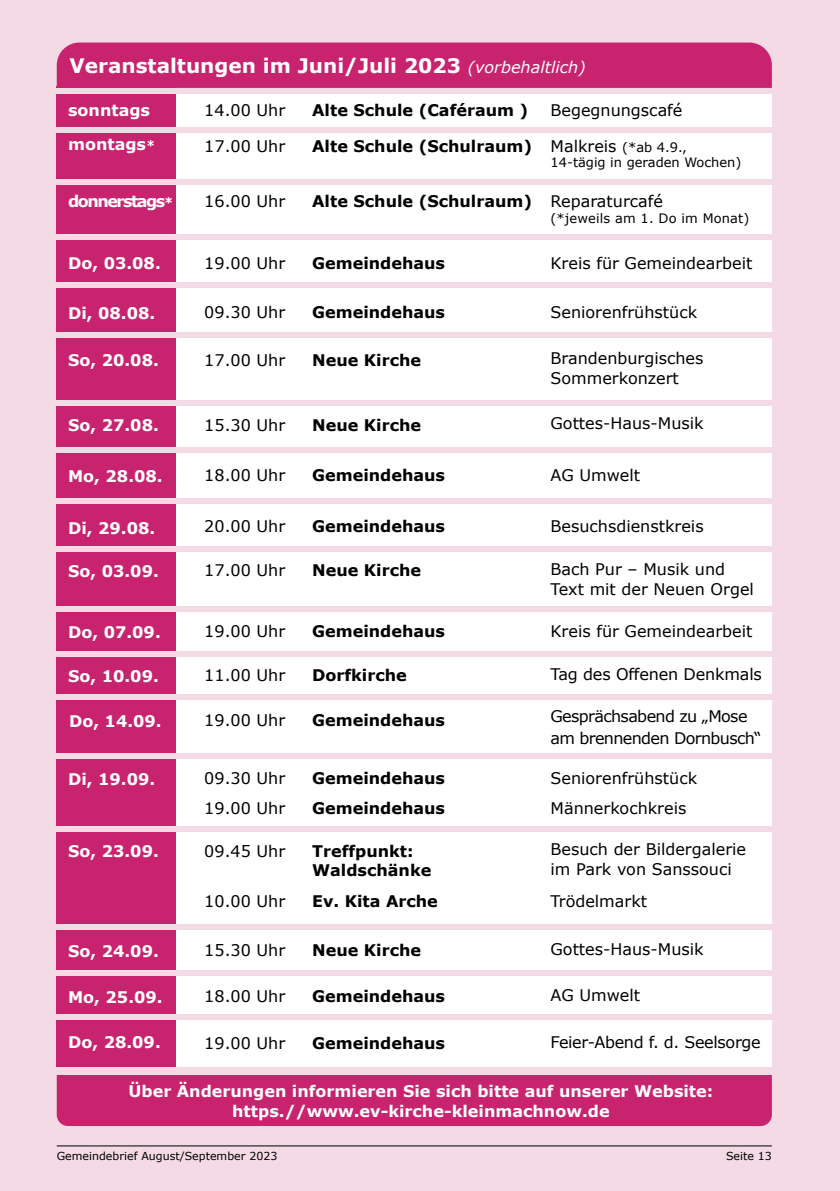
<style>
.page{position:relative;width:840px;height:1191px;background:#fff}
.page>*{position:absolute;margin:0;border:0;box-sizing:border-box;transform-origin:0 0}
.t1{font:700 20px "Verdana";color:#fff}
.t2{font:16px/20px "Verdana";color:#000}
.t3{font:700 16px/19.2px "Verdana";color:#000}
.t4{font:700 16px/20px "Verdana";color:#fff;text-align:center}
.t5{font:16px/22px "Verdana";letter-spacing:-.04em;color:#000}
.t6{font:16px "Verdana";letter-spacing:-.02em;color:#000}
.t7{font:700 16px "Verdana";letter-spacing:-.09em;color:#fff}
.t8{font:13px/15.6px "Verdana";color:#000}
.t9{font:11px "Verdana";color:#000}
.s1{font-weight:400;font-style:italic;font-size:16px}
.s2{font-size:13px}
.s3{font-size:16px}
.s4{font-weight:400}
</style>
<div class="page">
<div style="left:0;top:0;width:839px;height:1191px;background:#f3dae4"></div>
<hr style="left:57px;top:1145px;width:714px;height:1px;background:#000">
<div style="left:57px;top:88px;width:714px;height:978px;background:#fff"></div>
<div style="left:57px;top:43px;width:714px;height:45px;background:#c8236e"></div>
<div style="left:57px;top:86px;width:119px;height:980px;background:#c8236e"></div>
<div style="left:57px;top:1075px;width:714px;height:51px;background:#c8236e"></div>
<div style="left:36px;top:127px;width:782px;height:5px;background:#f3dae4"></div>
<div style="left:29px;top:88px;width:782px;height:6px;background:#f3dae4"></div>
<div style="left:10px;top:179px;width:782px;height:6px;background:#f3dae4"></div>
<div style="left:2px;top:234px;width:782px;height:6px;background:#f3dae4"></div>
<div style="left:11px;top:282px;width:783px;height:6px;background:#f3dae4"></div>
<div style="left:2px;top:332px;width:782px;height:5px;background:#f3dae4"></div>
<div style="left:4px;top:447px;width:783px;height:6px;background:#f3dae4"></div>
<div style="left:11px;top:498px;width:783px;height:6px;background:#f3dae4"></div>
<div style="left:0;top:400px;width:782px;height:5px;background:#f3dae4"></div>
<div style="left:3px;top:546px;width:783px;height:6px;background:#f3dae4"></div>
<div style="left:0;top:606px;width:782px;height:6px;background:#f3dae4"></div>
<div style="left:26px;top:651px;width:783px;height:6px;background:#f3dae4"></div>
<div style="left:17px;top:1014px;width:782px;height:6px;background:#f3dae4"></div>
<div style="left:18px;top:924px;width:783px;height:6px;background:#f3dae4"></div>
<div style="left:17px;top:969px;width:782px;height:6px;background:#f3dae4"></div>
<div style="left:15px;top:826px;width:782px;height:6px;background:#f3dae4"></div>
<div style="left:13px;top:694px;width:783px;height:5px;background:#f3dae4"></div>
<div style="left:11px;top:753px;width:783px;height:6px;background:#f3dae4"></div>
<p class="t1" style="left:69px;top:53px;width:517px">Veranstaltungen im Juni/Juli 2023 <span class="s1">(vorbehaltlich)</span></p>
<p class="t4" style="left:68px;top:100px;width:83px">sonntags</p>
<p class="t2" style="left:204px;top:100px;width:82px">14.00 Uhr</p>
<p class="t3" style="left:312px;top:101px;width:217px">Alte Schule (Caféraum )</p>
<p class="t2" style="left:550px;top:100px;width:133px">Begegnungscafé</p>
<p class="t4" style="left:68px;top:135px;width:89px">montags<span class="s2">*</span></p>
<p class="t2" style="left:204px;top:136px;width:82px">17.00 Uhr</p>
<p class="t3" style="left:312px;top:136px;width:221px">Alte Schule (Schulraum)</p>
<p class="t8" style="left:550px;top:139px;width:192px"><span class="s3">Malkreis</span> (*ab 4.9.,<br>14-tägig in geraden Wochen)</p>
<p class="t7" style="left:68px;top:191px;width:107px">donnerstags<span class="s2">*</span></p>
<p class="t2" style="left:204px;top:191px;width:82px">16.00 Uhr</p>
<p class="t3" style="left:312px;top:192px;width:352px">Alte Schule (Schulraum) <span class="s4">Reparaturcafé</span></p>
<p class="t8" style="left:550px;top:210px;width:200px">(*jeweils am 1. Do im Monat)</p>
<p class="t4" style="left:68px;top:253px;width:94px">Do, 03.08.</p>
<p class="t2" style="left:204px;top:253px;width:82px">19.00 Uhr</p>
<p class="t3" style="left:312px;top:253px;width:134px">Gemeindehaus</p>
<p class="t2" style="left:550px;top:253px;width:203px">Kreis für Gemeindearbeit</p>
<p class="t4" style="left:68px;top:303px;width:89px">Di, 08.08.</p>
<p class="t2" style="left:204px;top:302px;width:82px">09.30 Uhr</p>
<p class="t3" style="left:312px;top:303px;width:134px">Gemeindehaus</p>
<p class="t2" style="left:550px;top:302px;width:148px">Seniorenfrühstück</p>
<p class="t4" style="left:68px;top:350px;width:92px">So, 20.08.</p>
<p class="t2" style="left:204px;top:350px;width:82px">17.00 Uhr</p>
<p class="t3" style="left:312px;top:350px;width:110px">Neue Kirche</p>
<p class="t2" style="left:550px;top:349px;width:154px">Brandenburgisches<br>Sommerkonzert</p>
<p class="t4" style="left:68px;top:415px;width:92px">So, 27.08.</p>
<p class="t4" style="left:68px;top:466px;width:96px">Mo, 28.08.</p>
<p class="t2" style="left:204px;top:415px;width:82px">15.30 Uhr</p>
<p class="t2" style="left:204px;top:466px;width:82px">18.00 Uhr</p>
<p class="t3" style="left:312px;top:415px;width:110px">Neue Kirche</p>
<p class="t3" style="left:312px;top:466px;width:134px">Gemeindehaus</p>
<p class="t2" style="left:550px;top:413px;width:155px">Gottes-Haus-Musik</p>
<p class="t2" style="left:550px;top:466px;width:91px">AG Umwelt</p>
<p class="t4" style="left:68px;top:518px;width:89px">Di, 29.08.</p>
<p class="t4" style="left:68px;top:561px;width:92px">So, 03.09.</p>
<p class="t2" style="left:204px;top:516px;width:82px">20.00 Uhr</p>
<p class="t2" style="left:204px;top:561px;width:82px">17.00 Uhr</p>
<p class="t3" style="left:312px;top:517px;width:134px">Gemeindehaus</p>
<p class="t3" style="left:312px;top:561px;width:110px">Neue Kirche</p>
<p class="t2" style="left:550px;top:516px;width:154px">Besuchsdienstkreis</p>
<p class="t2" style="left:550px;top:559px;width:205px">Bach Pur – Musik und<br>Text mit der Neuen Orgel</p>
<p class="t4" style="left:68px;top:622px;width:94px">Do, 07.09.</p>
<p class="t2" style="left:204px;top:622px;width:82px">19.00 Uhr</p>
<p class="t3" style="left:312px;top:622px;width:134px">Gemeindehaus</p>
<p class="t2" style="left:550px;top:622px;width:203px">Kreis für Gemeindearbeit</p>
<p class="t4" style="left:68px;top:666px;width:92px">So, 10.09.</p>
<p class="t4" style="left:69px;top:711px;width:94px">Do, 14.09.</p>
<p class="t2" style="left:204px;top:665px;width:82px">11.00 Uhr</p>
<p class="t2" style="left:204px;top:711px;width:82px">19.00 Uhr</p>
<p class="t3" style="left:312px;top:666px;width:96px">Dorfkirche</p>
<p class="t3" style="left:312px;top:711px;width:134px">Gemeindehaus</p>
<p class="t2" style="left:550px;top:664px;width:213px">Tag des Offenen Denkmals</p>
<p class="t5" style="left:550px;top:705px;width:212px">Gesprächsabend zu „Mose am brennenden Dornbusch“</p>
<p class="t4" style="left:68px;top:769px;width:89px">Di, 19.09.</p>
<p class="t2" style="left:204px;top:764px;width:82px;line-height:29.6px">09.30 Uhr<br>19.00 Uhr</p>
<p class="t3" style="left:312px;top:763px;width:134px;line-height:29.6px">Gemeindehaus<br>Gemeindehaus</p>
<p class="t2" style="left:550px;top:764px;width:148px;line-height:29.6px">Seniorenfrühstück<br>Männerkochkreis</p>
<p class="t4" style="left:68px;top:841px;width:92px">So, 23.09.</p>
<p class="t2" style="left:204px;top:841px;width:82px">09.45 Uhr</p>
<p class="t2" style="left:204px;top:891px;width:82px">10.00 Uhr</p>
<p class="t3" style="left:312px;top:841px;width:121px">Treffpunkt:<br>Waldschänke</p>
<p class="t3" style="left:312px;top:891px;width:127px">Ev. Kita Arche</p>
<p class="t2" style="left:550px;top:839px;width:197px">Besuch der Bildergalerie im Park von Sanssouci</p>
<p class="t2" style="left:550px;top:891px;width:98px">Trödelmarkt</p>
<p class="t4" style="left:68px;top:941px;width:92px">So, 24.09.</p>
<p class="t2" style="left:204px;top:940px;width:82px">15.30 Uhr</p>
<p class="t3" style="left:312px;top:941px;width:110px">Neue Kirche</p>
<p class="t2" style="left:550px;top:939px;width:155px">Gottes-Haus-Musik</p>
<p class="t4" style="left:68px;top:987px;width:96px">Mo, 25.09.</p>
<p class="t2" style="left:204px;top:986px;width:82px">18.00 Uhr</p>
<p class="t3" style="left:312px;top:987px;width:134px">Gemeindehaus</p>
<p class="t2" style="left:550px;top:985px;width:91px">AG Umwelt</p>
<p class="t4" style="left:68px;top:1032px;width:94px">Do, 28.09.</p>
<p class="t2" style="left:204px;top:1033px;width:82px">19.00 Uhr</p>
<p class="t3" style="left:312px;top:1033px;width:134px">Gemeindehaus</p>
<p class="t6" style="left:550px;top:1031px;width:211px">Feier-Abend f. d. Seelsorge</p>
<p class="t4" style="left:128px;top:1081px;width:586px">Über Änderungen informieren Sie sich bitte auf unserer Website: https.//www.ev-kirche-kleinmachnow.de</p>
<p class="t9" style="left:57px;top:1148px;width:222px">Gemeindebrief August/September 2023</p>
<p class="t9" style="left:725px;top:1148px;width:47px">Seite 13</p>
</div>
